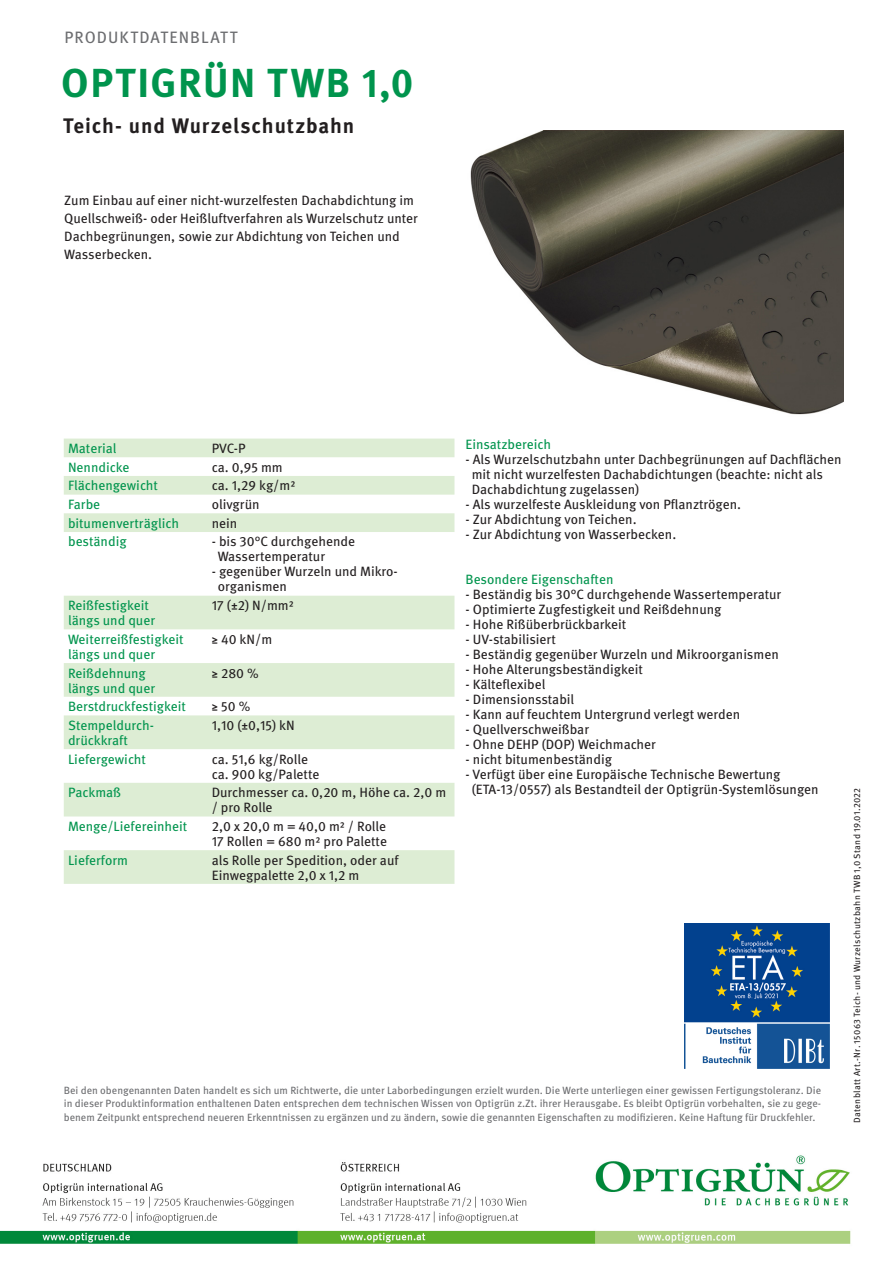
<style>
.page{position:relative;width:893px;height:1263px;background:#fff}
.page>*{position:absolute;margin:0;border:0;box-sizing:border-box;transform-origin:0 0}
.Titel_Headline_Versa{font:700 40.5px "Meta Pro";letter-spacing:.04em;color:#00944d}
.t1{font:700 21px "Meta Pro";letter-spacing:.04em;color:#231f20}
.t2{font:16.5px "Meta Pro";letter-spacing:.065em;color:#6c6d70}
.t3{font:13.5px/18px "Meta Pro";color:#231f20}
.t4{font:13.5px "Meta Pro";color:#00944d}
.t5{font:10.5px/13.5px "Meta Pro";color:#6c6d70;text-align:justify}
.fliesstext_book{font:9px "Meta Pro";letter-spacing:.03em;color:#231f20}
</style>
<div class="page">
<svg style="left:64px;top:439px;width:390px;height:445px"></svg>
<img style="left:470px;top:130px;width:373px;height:285px">
<img style="left:0;top:1155px;width:851px;height:89px">
<img style="left:684px;top:924px;width:145px;height:145px">
<p class="t2" style="left:64px;top:26px;width:175px">PRODUKTDATENBLATT</p>
<p class="Titel_Headline_Versa" style="left:61px;top:57px;width:353px">OPTIGRÜN TWB 1,0</p>
<p class="t1" style="left:63px;top:112px;width:293px">Teich- und Wurzelschutzbahn</p>
<p class="t3" style="left:64px;top:191px;width:355px">Zum Einbau auf einer nicht-wurzelfesten Dachabdichtung im<br>Quellschweiß- oder Heißluftverfahren als Wurzelschutz unter</p>
<p class="t3" style="left:64px;top:227px;width:337px">Dachbegrünungen, sowie zur Abdichtung von Teichen und<br>Wasserbecken.</p>
<p class="t4" style="left:68px;top:440px;width:50px">Material</p>
<p class="t3" style="left:212px;top:440px;width:35px">PVC-P</p>
<p class="t4" style="left:68px;top:458px;width:63px">Nenndicke</p>
<p class="t3" style="left:212px;top:458px;width:73px">ca. 0,95 mm</p>
<p class="t4" style="left:68px;top:477px;width:91px">Flächengewicht</p>
<p class="t3" style="left:212px;top:477px;width:85px">ca. 1,29 kg/m²</p>
<p class="t4" style="left:68px;top:496px;width:34px">Farbe</p>
<p class="t3" style="left:212px;top:496px;width:49px">olivgrün</p>
<p class="t4" style="left:68px;top:514px;width:112px">bitumenverträglich</p>
<p class="t3" style="left:212px;top:514px;width:27px">nein</p>
<p class="t4" style="left:68px;top:533px;width:60px">beständig</p>
<p class="t3" style="left:212px;top:533px;width:145px">- bis 30°C durchgehende</p>
<p class="t3" style="left:218px;top:548px;width:109px">Wassertemperatur</p>
<p class="t3" style="left:212px;top:563px;width:188px">- gegenüber Wurzeln und Mikro-</p>
<p class="t3" style="left:218px;top:578px;width:71px">organismen</p>
<p class="t4" style="left:68px;top:597px;width:82px">Reißfestigkeit</p>
<p class="t4" style="left:68px;top:612px;width:89px">längs und quer</p>
<p class="t3" style="left:212px;top:597px;width:84px">17 (±2) N/mm²</p>
<p class="t4" style="left:68px;top:631px;width:117px">Weiterreißfestigkeit</p>
<p class="t4" style="left:68px;top:646px;width:89px">längs und quer</p>
<p class="t4" style="left:68px;top:664px;width:79px">Reißdehnung</p>
<p class="t4" style="left:68px;top:679px;width:89px">längs und quer</p>
<p class="t3" style="left:212px;top:630px;width:62px">≥ 40 kN/m</p>
<p class="t3" style="left:212px;top:664px;width:49px">≥ 280 %</p>
<p class="t4" style="left:68px;top:698px;width:120px">Berstdruckfestigkeit</p>
<p class="t3" style="left:212px;top:698px;width:40px">≥ 50 %</p>
<p class="t4" style="left:68px;top:717px;width:88px">Stempeldurch-</p>
<p class="t4" style="left:68px;top:732px;width:61px">drückkraft</p>
<p class="t3" style="left:212px;top:717px;width:85px">1,10 (±0,15) kN</p>
<p class="t4" style="left:68px;top:750px;width:79px">Liefergewicht</p>
<p class="t3" style="left:212px;top:750px;width:98px">ca. 51,6 kg/Rolle</p>
<p class="t3" style="left:212px;top:765px;width:109px">ca. 900 kg/Palette</p>
<p class="t4" style="left:68px;top:784px;width:55px">Packmaß</p>
<p class="t3" style="left:212px;top:785px;width:236px;line-height:15px">Durchmesser ca. 0,20 m, Höhe ca. 2,0 m / pro Rolle</p>
<p class="t4" style="left:68px;top:818px;width:121px">Menge/Liefereinheit</p>
<p class="t3" style="left:212px;top:818px;width:176px">2,0 x 20,0 m = 40,0 m² / Rolle</p>
<p class="t3" style="left:212px;top:833px;width:177px">17 Rollen = 680 m² pro Palette</p>
<p class="t4" style="left:68px;top:851px;width:62px">Lieferform</p>
<p class="t3" style="left:212px;top:851px;width:188px">als Rolle per Spedition, oder auf</p>
<p class="t3" style="left:212px;top:866px;width:149px">Einwegpalette 2,0 x 1,2 m</p>
<p class="t4" style="left:466px;top:435px;width:87px">Einsatzbereich</p>
<p class="t3" style="left:466px;top:450px;width:377px">- Als Wurzelschutzbahn unter Dachbegrünungen auf Dachflächen</p>
<p class="t3" style="left:472px;top:465px;width:353px">mit nicht wurzelfesten Dachabdichtungen (beachte: nicht als</p>
<p class="t3" style="left:472px;top:480px;width:169px">Dachabdichtung zugelassen)</p>
<p class="t3" style="left:466px;top:495px;width:277px">- Als wurzelfeste Auskleidung von Pflanztrögen.</p>
<p class="t3" style="left:466px;top:510px;width:173px">- Zur Abdichtung von Teichen.</p>
<p class="t3" style="left:466px;top:525px;width:212px">- Zur Abdichtung von Wasserbecken.</p>
<p class="t4" style="left:466px;top:570px;width:149px">Besondere Eigenschaften</p>
<p class="t3" style="left:466px;top:585px;width:317px">- Beständig bis 30°C durchgehende Wassertemperatur</p>
<p class="t3" style="left:466px;top:600px;width:257px">- Optimierte Zugfestigkeit und Reißdehnung</p>
<p class="t3" style="left:466px;top:615px;width:162px">- Hohe Rißüberbrückbarkeit</p>
<p class="t3" style="left:466px;top:630px;width:92px">- UV-stabilisiert</p>
<p class="t3" style="left:466px;top:645px;width:315px">- Beständig gegenüber Wurzeln und Mikroorganismen</p>
<p class="t3" style="left:466px;top:660px;width:179px">- Hohe Alterungsbeständigkeit</p>
<p class="t3" style="left:466px;top:675px;width:81px">- Kälteflexibel</p>
<p class="t3" style="left:466px;top:690px;width:110px">- Dimensionsstabil</p>
<p class="t3" style="left:466px;top:705px;width:276px">- Kann auf feuchtem Untergrund verlegt werden</p>
<p class="t3" style="left:466px;top:720px;width:125px">- Quellverschweißbar</p>
<p class="t3" style="left:466px;top:735px;width:192px">- Ohne DEHP (DOP) Weichmacher</p>
<p class="t3" style="left:466px;top:750px;width:148px">- nicht bitumenbeständig</p>
<p class="t3" style="left:466px;top:765px;width:316px">- Verfügt über eine Europäische Technische Bewertung</p>
<p class="t3" style="left:472px;top:780px;width:348px">(ETA-13/0557) als Bestandteil der Optigrün-Systemlösungen</p>
<p class="t5" style="left:64px;top:1084px;width:759px">Bei den obengenannten Daten handelt es sich um Richtwerte, die unter Laborbedingungen erzielt wurden. Die Werte unterliegen einer gewissen Fertigungstoleranz. Die in dieser Produktinformation enthaltenen Daten entsprechen dem technischen Wissen von Optigrün z.Zt. ihrer Herausgabe. Es bleibt Optigrün vorbehalten, sie zu gege&shy;benem Zeitpunkt entsprechend neueren Erkenntnissen zu ergänzen und zu ändern, sowie die genannten Eigenschaften zu modifizieren. Keine Haftung für Druckfehler.</p>
<p class="fliesstext_book" style="left:851px;top:1123px;width:336px;rotate:-90deg">Datenblatt Art.-Nr. 15063 Teich- und Wurzelschutzbahn TWB 1,0 Stand 19.01.2022</p>
</div>
